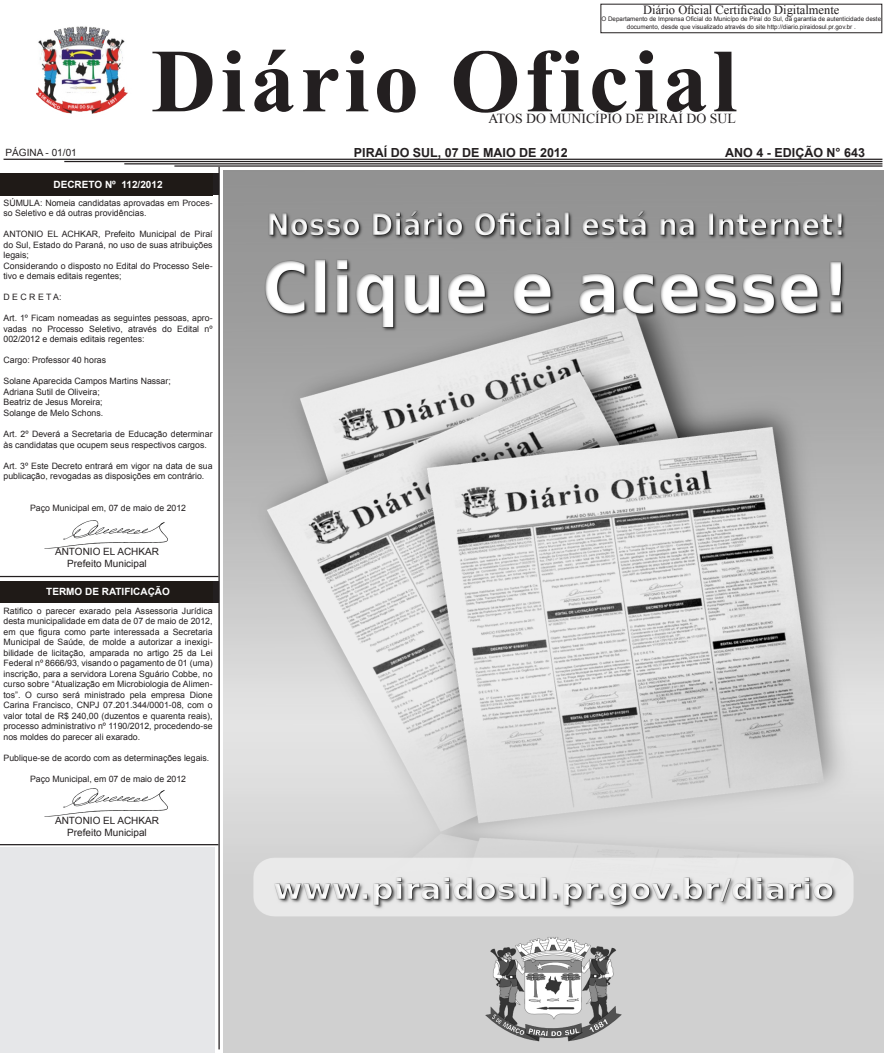
<style>
.page{position:relative;width:886px;height:1053px;background:#fff}
.page>*{position:absolute;margin:0;border:0;box-sizing:border-box;transform-origin:0 0}
.t1{font:700 90px "Times New Roman";letter-spacing:.05em;color:#231f20}
.t2{font:13.75px "Times New Roman";color:#231f20}
.t3{font:700 12.5px "Arial";color:#231f20}
.t4{font:12.5px "Times New Roman";color:#231f20}
.t5{font:10px "Arial";color:#231f20}
.t6{font:700 10px "Arial";color:#fff}
.t7{font:8.75px/10.5px "Arial";color:#231f20}
.t8{font:6.25px/7.5px "Arial";color:#231f20;text-align:center}
</style>
<div class="page">
<div style="left:600px;top:4px;width:282px;height:29px;border:1px solid #231f20"></div>
<img style="left:36px;top:26px;width:92px;height:88px">
<hr style="left:4px;top:159px;width:878px;height:1px;background:#231f20">
<hr style="left:64px;top:161px;width:818px;height:1px;background:#231f20">
<hr style="left:124px;top:163px;width:758px;height:1px;background:#231f20">
<hr style="left:174px;top:165px;width:708px;height:2px;background:#231f20">
<div style="left:0;top:174px;width:218px;height:21px;background:#1f1a17"></div>
<img style="left:50px;top:520px;width:117px;height:28px">
<hr style="left:218px;top:167px;width:2px;height:882px;background:#231f20">
<hr style="left:0;top:576px;width:218px;height:1px;background:#231f20">
<div style="left:0;top:581px;width:218px;height:21px;background:#1f1a17"></div>
<img style="left:50px;top:788px;width:117px;height:28px">
<hr style="left:0;top:844px;width:218px;height:1px;background:#231f20">
<img style="left:223px;top:171px;width:661px;height:881px">
<div style="left:1px;top:847px;width:214px;height:205px;background:#e6e7e9"></div>
<p class="t4" style="left:643px;top:1px;width:198px">Diário Oficial Certificado Digitalmente</p>
<p class="t8" style="left:601px;top:16px;width:281px">O Departamento de Imprensa Oficial do Municípo de Piraí do Sul, da garantia de autenticidade deste documento, desde que visualizado através do site http://diario.piraidosul.pr.gov.br .</p>
<p class="t1" style="left:151px;top:19px;width:587px">Diário Oficial</p>
<p class="t2" style="left:488px;top:109px;width:249px">ATOS DO MUNICÍPIO DE PIRAÍ DO SUL</p>
<p class="t5" style="left:6px;top:146px;width:73px">PÁGINA - 01/01</p>
<p class="t3" style="left:354px;top:144px;width:215px">PIRAÍ DO SUL, 07 DE MAIO DE 2012</p>
<p class="t3" style="left:725px;top:144px;width:141px">ANO 4 - EDIÇÃO N° 643</p>
<p class="t6" style="left:54px;top:178px;width:111px">DECRETO Nº 112/2012</p>
<p class="t7" style="left:4px;top:198px;width:211px">SÚMULA: Nomeia candidatas aprovadas em Proces&shy;so Seletivo e dá outras providências.</p>
<p class="t7" style="left:4px;top:229px;width:211px;text-align:justify">ANTONIO EL ACHKAR, Prefeito Municipal de Piraí do Sul, Estado do Paraná, no uso de suas atribuições legais;</p>
<p class="t7" style="left:4px;top:261px;width:211px">Considerando o disposto no Edital do Processo Sele&shy;tivo e demais editais regentes;</p>
<p class="t7" style="left:4px;top:292px;width:60px">D E C R E T A:</p>
<p class="t7" style="left:4px;top:313px;width:211px;text-align:justify">Art. 1º Ficam nomeadas as seguintes pessoas, apro&shy;vadas no Processo Seletivo, através do Edital nº 002/2012 e demais editais regentes:</p>
<p class="t7" style="left:4px;top:355px;width:104px">Cargo: Professor 40 horas</p>
<p class="t7" style="left:4px;top:376px;width:169px">Solane Aparecida Campos Martins Nassar;</p>
<p class="t7" style="left:4px;top:387px;width:98px">Adriana Sutil de Oliveira;</p>
<p class="t7" style="left:4px;top:397px;width:101px">Beatriz de Jesus Moreira;</p>
<p class="t7" style="left:4px;top:408px;width:101px">Solange de Melo Schons.</p>
<p class="t7" style="left:4px;top:429px;width:211px">Art. 2º Deverá a Secretaria de Educação determinar às candidatas que ocupem seus respectivos cargos.</p>
<p class="t7" style="left:4px;top:460px;width:211px">Art. 3º Este Decreto entrará em vigor na data de sua publicação, revogadas as disposições em contrário.</p>
<p class="t7" style="left:30px;top:502px;width:158px">Paço Municipal em, 07 de maio de 2012</p>
<p class="t5" style="left:55px;top:545px;width:105px">ANTONIO EL ACHKAR</p>
<p class="t5" style="left:67px;top:557px;width:81px">Prefeito Municipal</p>
<p class="t6" style="left:46px;top:585px;width:125px">TERMO DE RATIFICAÇÃO</p>
<p class="t7" style="left:4px;top:605px;width:211px;text-align:justify">Ratifico o parecer exarado pela Assessoria Jurídica desta municipalidade em data de 07 de maio de 2012, em que figura como parte interessada a Secretaria Municipal de Saúde, de molde a autorizar a inexigi&shy;bilidade de licitação, amparada no artigo 25 da Lei Federal nº 8666/93, visando o pagamento de 01 (uma) inscrição, para a servidora Lorena Sguário Cobbe, no curso sobre “Atualização em Microbiologia de Alimen&shy;tos”. O curso será ministrado pela empresa Dione Carina Francisco, CNPJ 07.201.344/0001-08, com o valor total de R$ 240,00 (duzentos e quarenta reais), processo administrativo nº 1190/2012, procedendo-se nos moldes do parecer ali exarado.</p>
<p class="t7" style="left:4px;top:752px;width:207px">Publique-se de acordo com as determinações legais.</p>
<p class="t7" style="left:30px;top:773px;width:158px">Paço Municipal, em 07 de maio de 2012</p>
<p class="t5" style="left:55px;top:813px;width:105px">ANTONIO EL ACHKAR</p>
<p class="t5" style="left:67px;top:825px;width:81px">Prefeito Municipal</p>
</div>
